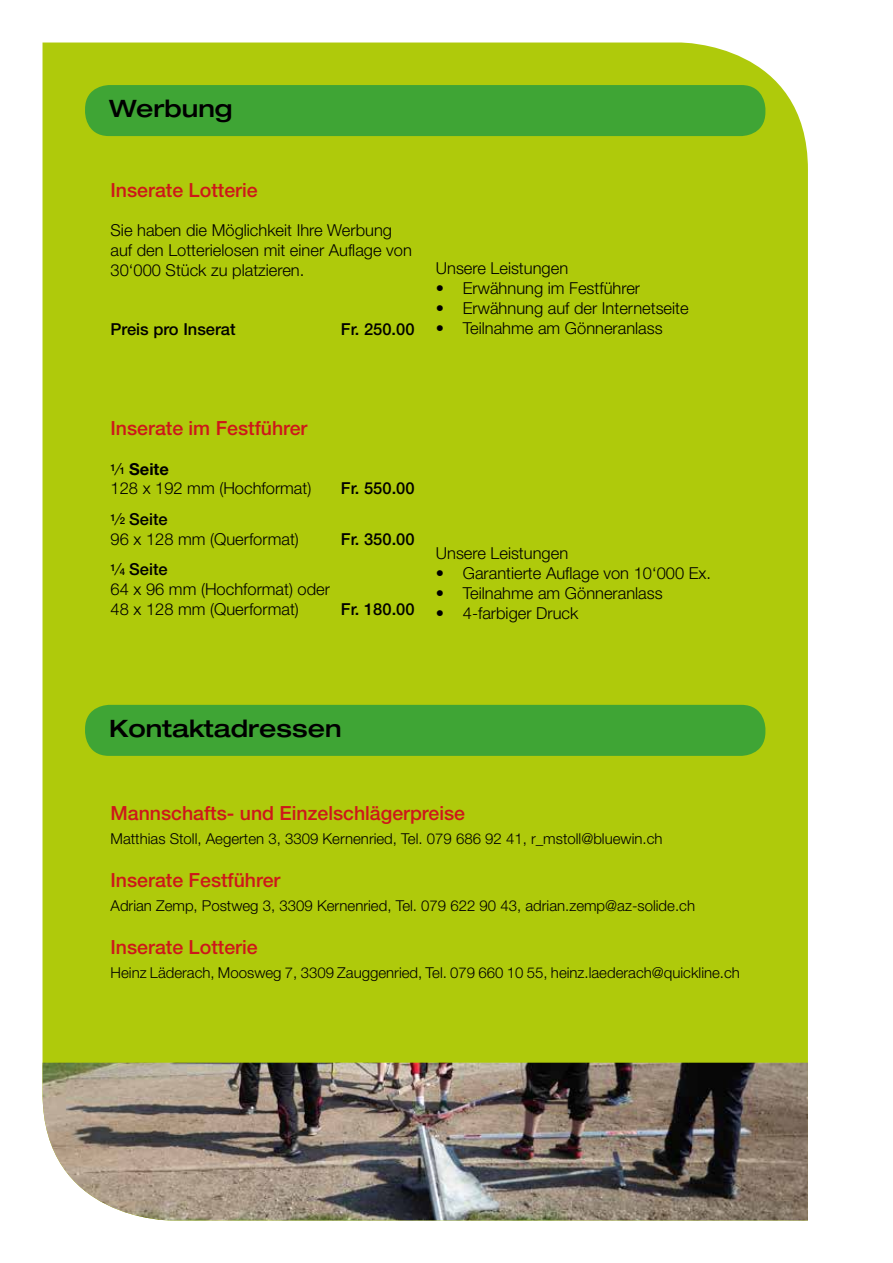
<style>
.page{position:relative;width:893px;height:1263px;background:#fff}
.page>*{position:absolute;margin:0;border:0;box-sizing:border-box;transform-origin:0 0}
.t1{font:500 expanded 24px "Helvetica Neue LT Std";color:#000}
.t2{font:500 19.5px "Helvetica Neue LT Std";color:#cd171a}
.t3{font:300 16.5px/19.8px "Helvetica Neue LT Std";color:#000}
.t4{font:500 16.5px "Helvetica Neue LT Std";color:#000}
.t5{font:300 15px "Helvetica Neue LT Std";color:#000}
.s1{font-style:italic}
.s2{font-weight:500;font-size:9.6px}
.s3{font-weight:700}
.s4{font-weight:500}
</style>
<div class="page">
<div style="left:43px;top:43px;width:765px;height:1020px;background:#afca0b"></div>
<img style="left:43px;top:1063px;width:765px;height:157px">
<div style="left:85px;top:85px;width:680px;height:51px;background:#3fa535;border-radius:24px"></div>
<div style="left:85px;top:705px;width:680px;height:51px;background:#3fa535;border-radius:24px"></div>
<h1 class="t1" style="left:109px;top:94px;width:125px">Werbung</h1>
<p class="t2" style="left:111px;top:178px;width:149px">Inserate Lotterie</p>
<p class="t3" style="left:111px;top:220px;width:303px">Sie haben die Möglichkeit Ihre Werbung auf den Lotterielosen mit einer Auflage von<br>30‘000 Stück zu platzieren.</p>
<p class="t4" style="left:111px;top:320px;width:127px">Preis pro Inserat</p>
<p class="t4" style="left:341px;top:320px;width:75px">Fr. 250.00</p>
<p class="t3" style="left:436px;top:258px;width:134px">Unsere Leistungen</p>
<p class="t3" style="left:436px;top:278px;width:206px">• Erwähnung im Festführer</p>
<p class="t3" style="left:436px;top:298px;width:254px">• Erwähnung auf der Internetseite</p>
<p class="t3" style="left:436px;top:318px;width:228px">• Teilnahme am Gönneranlass</p>
<p class="t2" style="left:111px;top:416px;width:198px">Inserate im Festführer</p>
<p class="t3" style="left:111px;top:458px;width:202px"><sup>1</sup><span class="s1">/</span><span class="s2">1</span> <span class="s3">Seite<br></span>128 x 192 mm (Hochformat)</p>
<p class="t3" style="left:111px;top:509px;width:190px"><sup>1</sup><span class="s1">/</span><span class="s2">2</span> <span class="s4">Seite<br></span>96 x 128 mm (Querformat)</p>
<p class="t3" style="left:111px;top:559px;width:221px"><sup>1</sup><span class="s1">/</span><span class="s2">4</span> <span class="s4">Seite<br></span>64 x 96 mm (Hochformat) oder<br>48 x 128 mm (Querformat)</p>
<p class="t4" style="left:341px;top:479px;width:75px">Fr. 550.00</p>
<p class="t4" style="left:341px;top:529px;width:75px">Fr. 350.00</p>
<p class="t4" style="left:341px;top:599px;width:75px">Fr. 180.00</p>
<p class="t3" style="left:436px;top:543px;width:134px">Unsere Leistungen</p>
<p class="t3" style="left:436px;top:563px;width:277px">• Garantierte Auflage von 10‘000 Ex.</p>
<p class="t3" style="left:436px;top:583px;width:228px">• Teilnahme am Gönneranlass</p>
<p class="t3" style="left:436px;top:603px;width:144px">• 4-farbiger Druck</p>
<h1 class="t1" style="left:109px;top:713px;width:234px">Kontaktadressen</h1>
<p class="t2" style="left:111px;top:801px;width:356px">Mannschafts- und Einzelschlägerpreise</p>
<p class="t5" style="left:111px;top:829px;width:553px">Matthias Stoll, Aegerten 3, 3309 Kernenried, Tel. 079 686 92 41, r_mstoll@bluewin.ch</p>
<p class="t2" style="left:111px;top:868px;width:171px">Inserate Festführer</p>
<p class="t5" style="left:111px;top:896px;width:586px">Adrian Zemp, Postweg 3, 3309 Kernenried, Tel. 079 622 90 43, adrian.zemp@az-solide.ch</p>
<p class="t2" style="left:111px;top:936px;width:149px">Inserate Lotterie</p>
<p class="t5" style="left:111px;top:964px;width:631px">Heinz Läderach, Moosweg 7, 3309 Zauggenried, Tel. 079 660 10 55, heinz.laederach@quickline.ch</p>
</div>
